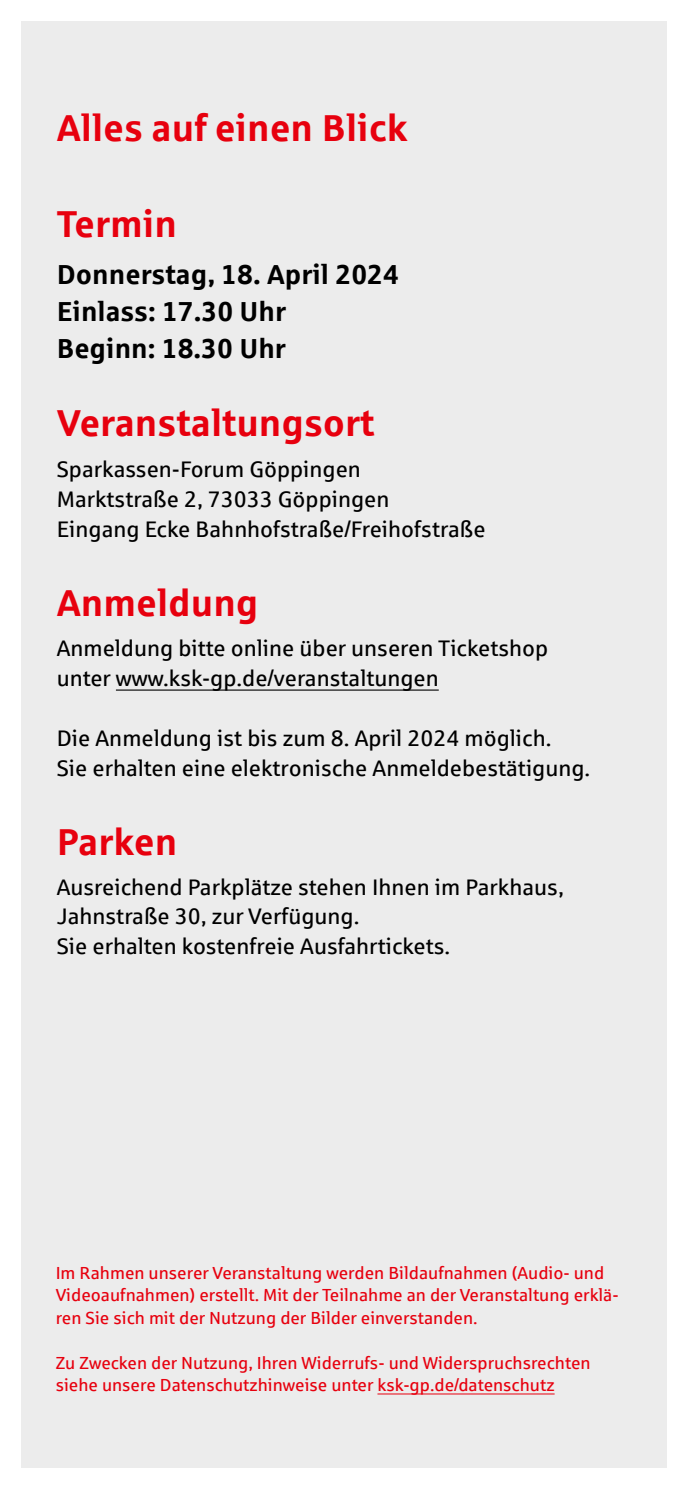
<style>
.page{position:relative;width:688px;height:1489px;background:#fff}
.page>*{position:absolute;margin:0;border:0;box-sizing:border-box;transform-origin:0 0}
.t1{font:700 37.5px "Sparkasse Rg";color:#e7000e}
.t2{font:700 27.5px/36.8px "Sparkasse Rg";color:#000}
.t3{font:22.5px/30px "Sparkasse Rg";color:#000}
.t4{font:17.5px/22.5px "Sparkasse Rg";color:#e7000e}
</style>
<div class="page">
<div style="left:21px;top:21px;width:645px;height:1446px;background:#ececec"></div>
<hr style="left:116px;top:689px;width:322px;height:1px;background:#000">
<hr style="left:377px;top:1393px;width:177px;height:1px;background:#e7000e">
<h1 class="t1" style="left:57px;top:104px;width:352px">Alles auf einen Blick</h1>
<h1 class="t1" style="left:57px;top:200px;width:122px">Termin</h1>
<p class="t2" style="left:57px;top:255px;width:343px">Donnerstag, 18. April 2024<br>Einlass: 17.30 Uhr<br>Beginn: 18.30 Uhr</p>
<h1 class="t1" style="left:57px;top:399px;width:319px">Veranstaltungsort</h1>
<p class="t3" style="left:57px;top:453px;width:430px">Sparkassen-Forum Göppingen<br>Marktstraße 2, 73033 Göppingen<br>Eingang Ecke Bahnhofstraße/Freihofstraße</p>
<h1 class="t1" style="left:57px;top:578px;width:203px">Anmeldung</h1>
<p class="t3" style="left:57px;top:633px;width:493px">Anmeldung bitte online über unseren Ticketshop unter www.ksk-gp.de/veranstaltungen</p>
<p class="t3" style="left:57px;top:723px;width:535px">Die Anmeldung ist bis zum 8. April 2024 möglich.<br>Sie erhalten eine elektronische Anmeldebestätigung.</p>
<h1 class="t1" style="left:57px;top:818px;width:122px">Parken</h1>
<p class="t3" style="left:57px;top:872px;width:508px;line-height:29.2px">Ausreichend Parkplätze stehen Ihnen im Parkhaus,<br>Jahnstraße 30, zur Verfügung.<br>Sie erhalten kostenfreie Ausfahrtickets.</p>
<p class="t4" style="left:56px;top:1260px;width:564px">Im Rahmen unserer Veranstaltung werden Bildaufnahmen (Audio- und<br>Videoaufnahmen) erstellt. Mit der Teilnahme an der Veranstaltung erklä&shy;ren Sie sich mit der Nutzung der Bilder einverstanden.</p>
<p class="t4" style="left:56px;top:1350px;width:536px">Zu Zwecken der Nutzung, Ihren Widerrufs- und Widerspruchsrechten siehe unsere Datenschutzhinweise unter ksk-gp.de/datenschutz</p>
</div>
